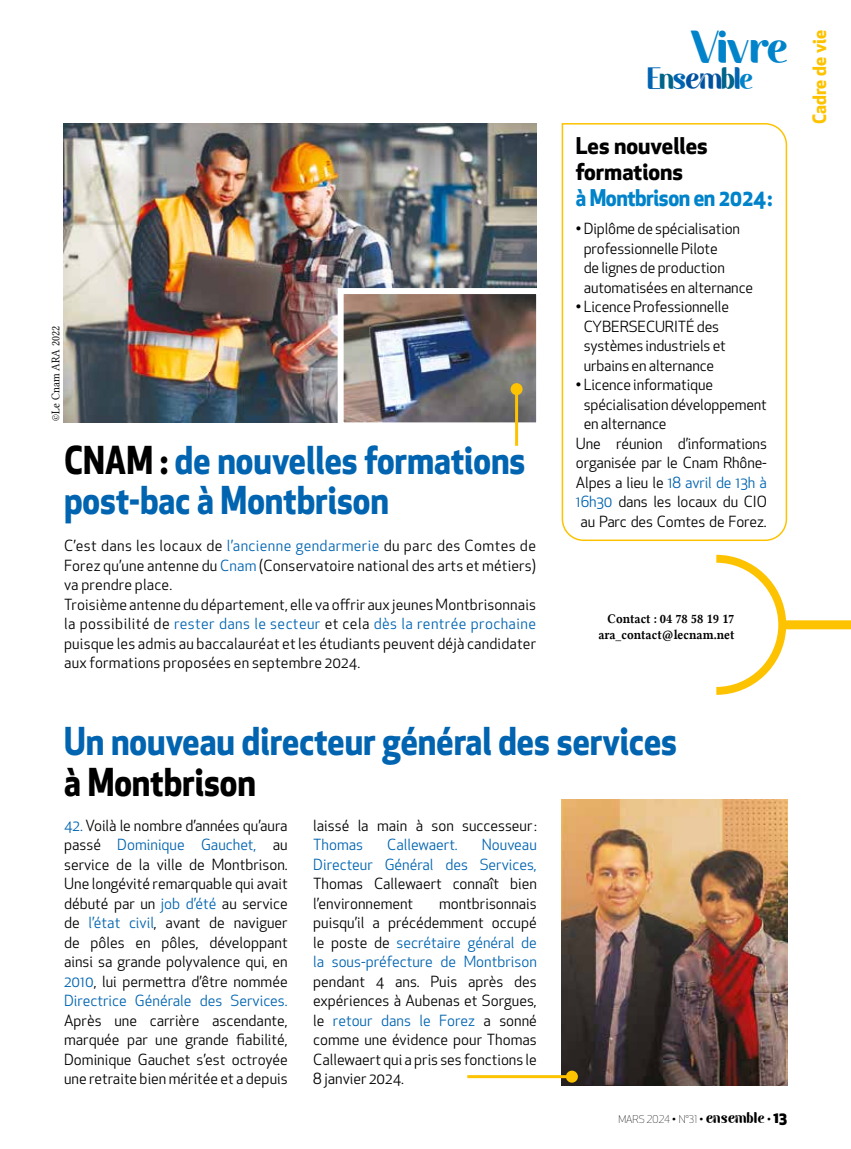
<style>
.page{position:relative;width:851px;height:1149px;background:#fff}
.page>*{position:absolute;margin:0;border:0;box-sizing:border-box;transform-origin:0 0}
.t1{font:45px "Autolinker";letter-spacing:-.03em;color:#0083ca}
.t2{font:700 37.5px/40.5px "Apex New";color:#0064b0;scale:.9 1}
.t3{font:700 37.5px "Apex New";color:#000;scale:.9 1}
.t4{font:30px "Autolinker";letter-spacing:-.06em;color:#0064b0}
.t5{font:700 22.5px/25.8px "Apex New";color:#000}
.t6{font:700 22.5px "Apex New";letter-spacing:-.02em;color:#0083ca;scale:.93 1}
.t7{font:700 18px "Apex New";color:#fdc300}
.t8{font:15px/19.5px "Apex New";color:#000;text-align:justify}
.t9{font:15px/19.5px "Apex New";color:#0064b0;text-align:right}
.t10{font:13.5px/16.2px "Lin Libertine B";color:#000;text-align:right;scale:.9 1}
.t11{font:12px "Lin Libertine";letter-spacing:.01em;color:#000;scale:.9 1}
.t12{font:300 10.5px "Apex New";color:#000}
.s1{color:#000}
.s2{color:#0064b0}
.s3{color:#006489}
.s4{color:#0051a0}
.s5{color:#0083ca}
.s6{font-family:"Autolinker";font-weight:400;font-size:15px}
.s7{font-weight:800;font-size:15px}
</style>
<div class="page">
<img style="left:561px;top:799px;width:226px;height:285px">
<img style="left:64px;top:123px;width:472px;height:299px">
<hr style="left:467px;top:1074px;width:105px;height:3px;background:#fdc300">
<div style="left:566px;top:1070px;width:12px;height:12px;background:#fdc300;border-radius:50%"></div>
<svg style="left:561px;top:123px;width:226px;height:418px"></svg>
<svg style="left:716px;top:554px;width:134px;height:140px"></svg>
<img style="left:334px;top:285px;width:203px;height:146px">
<hr style="left:515px;top:389px;width:3px;height:56px;background:#fdc300">
<div style="left:510px;top:383px;width:12px;height:12px;background:#fdc300;border-radius:50%"></div>
<p class="t11" style="left:49px;top:421px;width:108px;rotate:-90deg">©Le Cnam ARA 2022</p>
<h2 class="t2" style="left:64px;top:438px;width:514px"><span class="s1">CNAM :</span> de nouvelles formations post-bac à Montbrison</h2>
<p class="t8" style="left:64px;top:535px;width:473px;text-align:left">C’est dans les locaux de <span class="s2">l’ancienne gendarmerie</span> du parc des Comtes de Forez qu’une antenne du <span class="s2">Cnam</span> (Conservatoire national des arts et métiers) va prendre place.<br>Troisième antenne du département, elle va offrir aux jeunes Montbrisonnais la possibilité de <span class="s2">rester dans le secteur</span> et cela <span class="s2">dès la rentrée prochaine </span>puisque les admis au baccalauréat et les étudiants peuvent déjà candidater aux formations proposées en septembre 2024.</p>
<h1 class="t1" style="left:690px;top:21px;width:98px">Vivre</h1>
<h3 class="t4" style="left:646px;top:61px;width:107px">E<span class="s3">n</span>s<span class="s4">em</span><span class="s3">b</span>l<span class="s5">e</span></h3>
<h3 class="t5" style="left:576px;top:132px;width:133px">Les nouvelles formations</h3>
<h3 class="t6" style="left:576px;top:181px;width:213px">à Montbrison en 2024 :</h3>
<p class="t8" style="left:583px;top:219px;width:171px;text-align:left;text-indent:-8px">• Diplôme de spécialisation professionnelle Pilote<br>de lignes de production automatisées en alternance</p>
<p class="t8" style="left:576px;top:297px;width:154px;text-align:center">• Licence Professionnelle<br>CYBERSECURITÉ des systèmes industriels et urbains en alternance</p>
<p class="t8" style="left:576px;top:375px;width:139px">• Licence informatique</p>
<p class="t8" style="left:583px;top:394px;width:185px">spécialisation développement</p>
<p class="t8" style="left:583px;top:414px;width:84px">en alternance</p>
<p class="t8" style="left:576px;top:433px;width:192px">Une réunion d’informations</p>
<p class="t8" style="left:576px;top:453px;width:192px">organisée par le Cnam Rhône-</p>
<p class="t9" style="left:576px;top:472px;width:192px"><span class="s1">Alpes a lieu le</span> 18 avril de 13h à</p>
<p class="t8" style="left:576px;top:492px;width:192px"><span class="s2">16h30</span> dans les locaux du CIO</p>
<p class="t8" style="left:580px;top:511px;width:188px">au Parc des Comtes de Forez.</p>
<p class="t7" style="left:806px;top:124px;width:96px;rotate:-90deg">Cadre de vie</p>
<p class="t10" style="left:598px;top:610px;width:153px">Contact : 04 78 58 19 17 ara_contact@lecnam.net</p>
<h2 class="t2" style="left:64px;top:719px;width:682px">Un nouveau directeur général des services</h2>
<h2 class="t3" style="left:64px;top:754px;width:215px">à Montbrison</h2>
<p class="t8" style="left:64px;top:815px;width:225px"><span class="s2">42.</span> Voilà le nombre d’années qu’aura passé <span class="s2">Dominique Gauchet,</span> au service de la ville de Montbrison.<br>Une longévité remarquable qui avait débuté par un <span class="s2">job d’été</span> au service de <span class="s2">l’état civil</span>, avant de naviguer de pôles en pôles, développant ainsi sa grande polyvalence qui, en <span class="s2">2010</span>, lui permettra d’être nommée <span class="s2">Directrice Générale des Services.</span></p>
<p class="t8" style="left:64px;top:1010px;width:225px">Après une carrière ascendante, marquée par une grande fiabilité, Dominique Gauchet s’est octroyée une retraite bien méritée et a depuis</p>
<p class="t8" style="left:313px;top:815px;width:225px">laissé la main à son successeur :</p>
<p class="t9" style="left:313px;top:834px;width:51px">Thomas</p>
<p class="t9" style="left:387px;top:834px;width:72px">Callewaert.</p>
<p class="t9" style="left:313px;top:834px;width:225px">Nouveau<br>Directeur Général des Services,</p>
<p class="t8" style="left:313px;top:873px;width:225px">Thomas Callewaert connaît bien l’environnement</p>
<p class="t8" style="left:313px;top:893px;width:225px;text-indent:126px">montbrisonnais puisqu’il a précédemment occupé le poste de <span class="s2">secrétaire général de la sous-préfecture de Montbrison</span></p>
<p class="t8" style="left:313px;top:971px;width:225px">pendant 4 ans. Puis après des expériences à Aubenas et Sorgues, le <span class="s2">retour dans le Forez</span> a sonné comme une évidence pour Thomas Callewaert qui a pris ses fonctions le 8 janvier 2024.</p>
<p class="t12" style="left:618px;top:1112px;width:170px">MARS 2024 • N°31 • <span class="s6">ensemble</span> • <span class="s7">13</span></p>
</div>
